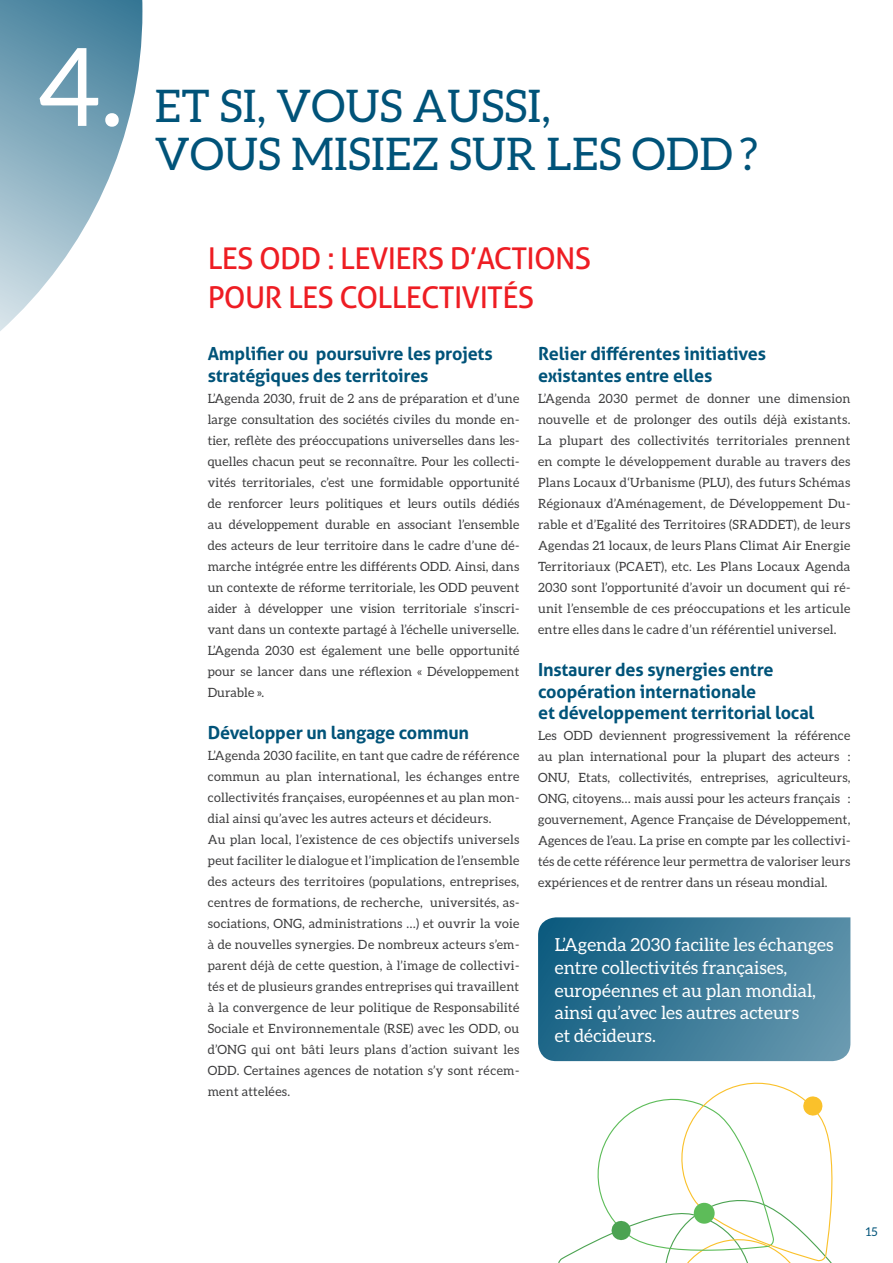
<style>
.page{position:relative;width:893px;height:1263px;background:#fff}
.page>*{position:absolute;margin:0;border:0;box-sizing:border-box;transform-origin:0 0}
.t1{font:108.6px "Aleo";color:#fff}
.t2{font:45px/48px "Aleo";letter-spacing:.005em;color:#005379}
.t3{font:30px/39px "Aller";letter-spacing:-.025em;color:#ee1d23}
.t4{font:700 18px/21.6px "Aller";letter-spacing:-.01em;color:#005379}
.t5{font:18px/22.5px "Aleo";color:#fff}
.t6{font:12.75px/21px "Aleo";letter-spacing:.02em;color:#3e3e3f;text-align:justify}
.t7{font:12px "Aleo";color:#005379}
</style>
<div class="page">
<svg style="left:0;top:0;width:142px;height:331px"></svg>
<svg style="left:558px;top:1082px;width:275px;height:181px"></svg>
<svg style="left:538px;top:917px;width:312px;height:144px;background:#3c7b98"></svg>
<p class="t1" style="left:37px;top:26px;width:88px">4.</p>
<p class="t2" style="left:155px;top:82px;width:605px">ET SI, VOUS AUSSI,<br>VOUS MISIEZ SUR LES ODD ?</p>
<p class="t3" style="left:208px;top:239px;width:385px">LES ODD : LEVIERS D’ACTIONS<br>POUR LES COLLECTIVITÉS</p>
<p class="t4" style="left:208px;top:343px;width:286px">Amplifier ou poursuivre les projets stratégiques des territoires</p>
<p class="t6" style="left:208px;top:387px;width:313px">L’Agenda 2030, fruit de 2 ans de préparation et d’une large consultation des sociétés civiles du monde en&shy;tier, reflète des préoccupations universelles dans les&shy;quelles chacun peut se reconnaître. Pour les collecti&shy;vités territoriales, c’est une formidable opportunité de renforcer leurs politiques et leurs outils dédiés au développement durable en associant l’ensemble des acteurs de leur territoire dans le cadre d’une dé&shy;marche intégrée entre les différents ODD. Ainsi, dans un contexte de réforme territoriale, les ODD peuvent aider à développer une vision territoriale s’inscri&shy;vant dans un contexte partagé à l’échelle universelle.<br>L’Agenda 2030 est également une belle opportunité pour se lancer dans une réflexion « Développement Durable ».</p>
<p class="t4" style="left:208px;top:722px;width:263px">Développer un langage commun</p>
<p class="t6" style="left:208px;top:745px;width:313px">L’Agenda 2030 facilite, en tant que cadre de référence commun au plan international, les échanges entre collectivités françaises, européennes et au plan mon&shy;dial ainsi qu’avec les autres acteurs et décideurs.</p>
<p class="t6" style="left:208px;top:829px;width:313px">Au plan local, l’existence de ces objectifs universels peut faciliter le dialogue et l’implication de l’ensemble des acteurs des territoires (populations, entreprises, centres de formations, de recherche, universités, as&shy;sociations, ONG, administrations …) et ouvrir la voie à de nouvelles synergies. De nombreux acteurs s’em&shy;parent déjà de cette question, à l’image de collectivi&shy;tés et de plusieurs grandes entreprises qui travaillent à la convergence de leur politique de Responsabilité Sociale et Environnementale (RSE) avec les ODD, ou d’ONG qui ont bâti leurs plans d’action suivant les ODD. Certaines agences de notation s’y sont récem&shy;ment attelées.</p>
<p class="t4" style="left:538px;top:343px;width:229px">Relier différentes initiatives existantes entre elles</p>
<p class="t6" style="left:538px;top:387px;width:314px">L’Agenda 2030 permet de donner une dimension nouvelle et de prolonger des outils déjà existants.<br>La plupart des collectivités territoriales prennent en compte le développement durable au travers des Plans Locaux d‘Urbanisme (PLU), des futurs Schémas Régionaux d’Aménagement, de Développement Du&shy;rable et d’Egalité des Territoires (SRADDET), de leurs Agendas 21 locaux, de leurs Plans Climat Air Energie Territoriaux (PCAET), etc. Les Plans Locaux Agenda 2030 sont l’opportunité d’avoir un document qui ré&shy;unit l’ensemble de ces préoccupations et les articule entre elles dans le cadre d’un référentiel universel.</p>
<p class="t4" style="left:538px;top:659px;width:278px">Instaurer des synergies entre coopération internationale<br>et développement territorial local</p>
<p class="t6" style="left:538px;top:725px;width:314px">Les ODD deviennent progressivement la référence au plan international pour la plupart des acteurs :<br>ONU, Etats, collectivités, entreprises, agriculteurs, ONG, citoyens… mais aussi pour les acteurs français : gouvernement, Agence Française de Développement, Agences de l’eau. La prise en compte par les collectivi&shy;tés de cette référence leur permettra de valoriser leurs expériences et de rentrer dans un réseau mondial.</p>
<p class="t5" style="left:555px;top:933px;width:280px">L’Agenda 2030 facilite les échanges entre collectivités françaises, européennes et au plan mondial, ainsi qu’avec les autres acteurs<br>et décideurs.</p>
<p class="t7" style="left:866px;top:1225px;width:13px">15</p>
</div>
